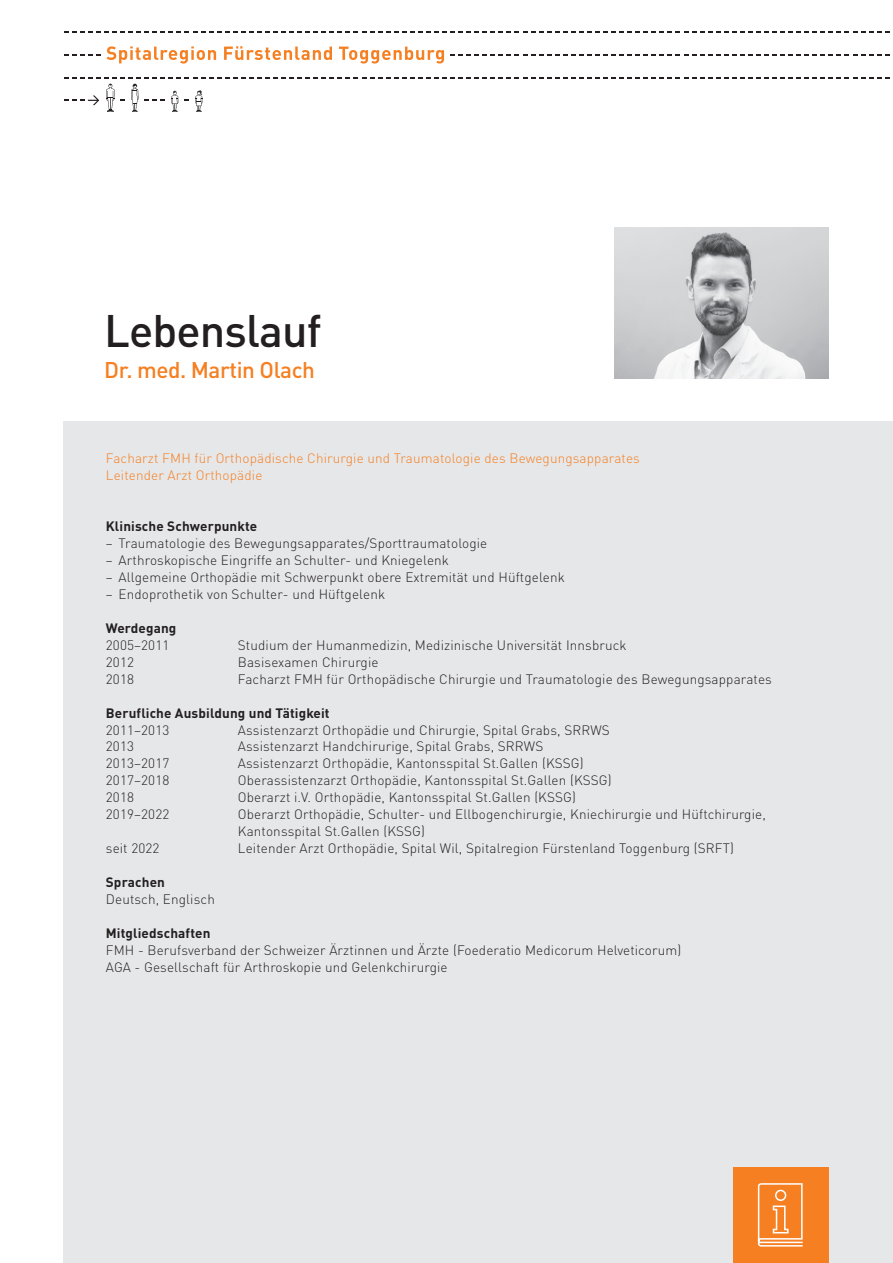
<style>
.page{position:relative;width:893px;height:1263px;background:#fff}
.page>*{position:absolute;margin:0;border:0;box-sizing:border-box;transform-origin:0 0}
.t1{font:500 45px "DINOT";letter-spacing:-.02em;color:#231f20}
.t2{font:500 22.5px "DINOT";letter-spacing:-.02em;color:#f57f21}
.t3{font:300 13.5px/17px "DINOT";letter-spacing:.01em;color:#231f20}
.t4{font:300 13.5px/17px "DINOT";letter-spacing:.01em;color:#f57f21}
.t5{font:700 13.5px "DINOT";letter-spacing:.01em;color:#231f20}
</style>
<div class="page">
<svg style="left:64px;top:54px;width:37px;height:2px"></svg>
<svg style="left:107px;top:46px;width:109px;height:18px"></svg>
<svg style="left:224px;top:46px;width:108px;height:14px"></svg>
<svg style="left:339px;top:47px;width:105px;height:17px"></svg>
<svg style="left:106px;top:84px;width:19px;height:28px"></svg>
<svg style="left:131px;top:84px;width:34px;height:28px"></svg>
<svg style="left:171px;top:91px;width:7px;height:21px"></svg>
<svg style="left:195px;top:90px;width:7px;height:22px"></svg>
<svg style="left:64px;top:96px;width:35px;height:9px"></svg>
<svg style="left:64px;top:32px;width:826px;height:1px"></svg>
<svg style="left:450px;top:54px;width:440px;height:2px"></svg>
<svg style="left:64px;top:77px;width:826px;height:1px"></svg>
<div style="left:64px;top:421px;width:829px;height:842px;background:#e6e7e9"></div>
<div style="left:733px;top:1167px;width:96px;height:96px;background:#f57f21"></div>
<svg style="left:757px;top:1183px;width:46px;height:64px"></svg>
<img style="left:615px;top:228px;width:213px;height:150px">
<h1 class="t1" style="left:104px;top:302px;width:219px">Lebenslauf</h1>
<h2 class="t2" style="left:104px;top:356px;width:212px">Dr. med. Martin Olach</h2>
<p class="t4" style="left:106px;top:450px;width:536px">Facharzt FMH für Orthopädische Chirurgie und Traumatologie des Bewegungsapparates<br>Leitender Arzt Orthopädie</p>
<p class="t5" style="left:106px;top:517px;width:153px">Klinische Schwerpunkte</p>
<p class="t3" style="left:106px;top:534px;width:383px">– Traumatologie des Bewegungsapparates/Sporttraumatologie</p>
<p class="t3" style="left:106px;top:551px;width:345px">– Arthroskopische Eingriffe an Schulter- und Kniegelenk</p>
<p class="t3" style="left:106px;top:568px;width:460px">– Allgemeine Orthopädie mit Schwerpunkt obere Extremität und Hüftgelenk</p>
<p class="t3" style="left:106px;top:585px;width:281px">– Endoprothetik von Schulter- und Hüftgelenk</p>
<p class="t5" style="left:106px;top:619px;width:72px">Werdegang</p>
<p class="t3" style="left:106px;top:636px;width:65px">2005–2011</p>
<p class="t3" style="left:238px;top:636px;width:390px">Studium der Humanmedizin, Medizinische Universität Innsbruck</p>
<p class="t3" style="left:106px;top:653px;width:30px">2012</p>
<p class="t3" style="left:238px;top:653px;width:142px">Basisexamen Chirurgie</p>
<p class="t3" style="left:106px;top:670px;width:30px">2018</p>
<p class="t3" style="left:238px;top:670px;width:536px">Facharzt FMH für Orthopädische Chirurgie und Traumatologie des Bewegungsapparates</p>
<p class="t5" style="left:106px;top:704px;width:225px">Berufliche Ausbildung und Tätigkeit</p>
<p class="t3" style="left:106px;top:721px;width:65px">2011–2013</p>
<p class="t3" style="left:238px;top:721px;width:373px">Assistenzarzt Orthopädie und Chirurgie, Spital Grabs, SRRWS</p>
<p class="t3" style="left:106px;top:738px;width:30px">2013</p>
<p class="t3" style="left:238px;top:738px;width:307px">Assistenzarzt Handchirurige, Spital Grabs, SRRWS</p>
<p class="t3" style="left:106px;top:755px;width:65px">2013–2017</p>
<p class="t3" style="left:238px;top:755px;width:347px">Assistenzarzt Orthopädie, Kantonsspital St.Gallen (KSSG)</p>
<p class="t3" style="left:106px;top:772px;width:65px">2017–2018</p>
<p class="t3" style="left:238px;top:772px;width:375px">Oberassistenzarzt Orthopädie, Kantonsspital St.Gallen (KSSG)</p>
<p class="t3" style="left:106px;top:789px;width:30px">2018</p>
<p class="t3" style="left:238px;top:789px;width:340px">Oberarzt i.V. Orthopädie, Kantonsspital St.Gallen (KSSG)</p>
<p class="t3" style="left:106px;top:806px;width:65px">2019–2022</p>
<p class="t3" style="left:238px;top:806px;width:529px">Oberarzt Orthopädie, Schulter- und Ellbogenchirurgie, Kniechirurgie und Hüftchirurgie,<br>Kantonsspital St.Gallen (KSSG)</p>
<p class="t3" style="left:106px;top:840px;width:55px">seit 2022</p>
<p class="t3" style="left:238px;top:840px;width:498px">Leitender Arzt Orthopädie, Spital Wil, Spitalregion Fürstenland Toggenburg (SRFT)</p>
<p class="t5" style="left:106px;top:873px;width:61px">Sprachen</p>
<p class="t3" style="left:106px;top:890px;width:110px">Deutsch, Englisch</p>
<p class="t5" style="left:106px;top:924px;width:106px">Mitgliedschaften</p>
<p class="t3" style="left:106px;top:941px;width:577px">FMH - Berufsverband der Schweizer Ärztinnen und Ärzte (Foederatio Medicorum Helveticorum)<br>AGA - Gesellschaft für Arthroskopie und Gelenkchirurgie</p>
</div>
